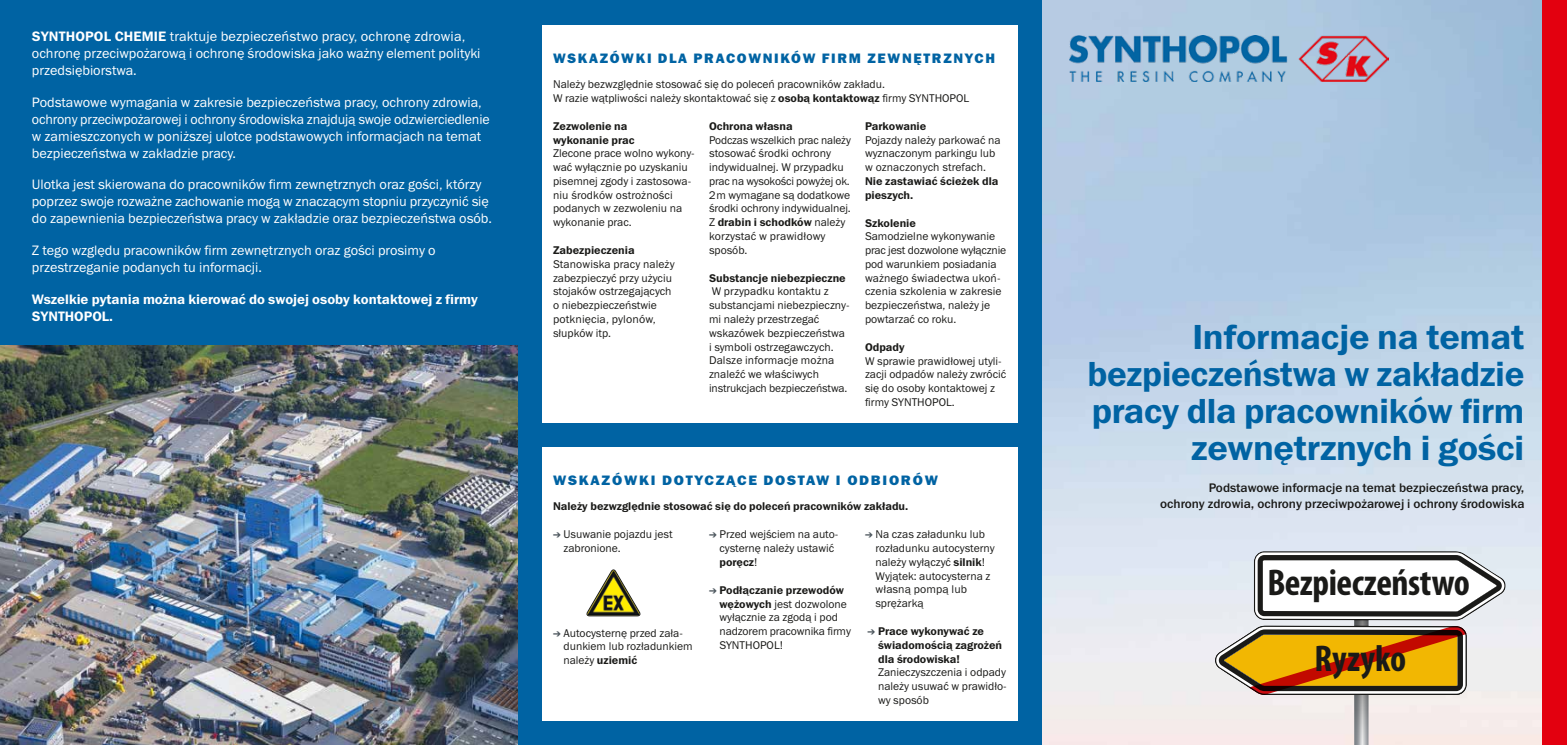
<style>
.page{position:relative;width:1567px;height:745px;background:#fff}
.page>*{position:absolute;margin:0;border:0;box-sizing:border-box;transform-origin:0 0}
.t1{font:700 condensed 37.38px "Myriad Pro";letter-spacing:-.015em;color:#1a1a18}
.t2{font:600 35px/36.9px "Franklin Gothic ITC";letter-spacing:-.01em;color:#0063a3;text-align:right}
.t3{font:13.75px/16.9px "Franklin Gothic ITC";color:#fff}
.t4{font:600 13.75px/16.9px "Franklin Gothic ITC";color:#fff}
.t5{font:800 13.75px "Franklin Gothic ITC";letter-spacing:.12em;color:#0063a3}
.t6{font:800 13.75px "Franklin Gothic ITC";letter-spacing:.12em;color:#0063a3;scale:1.04 1}
.t7{font:500 12.5px/16.2px "Franklin Gothic ITC";color:#1a1a18;text-align:right}
.t8{font:11.25px/13.8px "Franklin Gothic ITC";color:#1a1a18}
.t9{font:600 11.25px/13.8px "Franklin Gothic ITC";color:#1a1a18}
.s1{font-weight:600}
.s2{color:#49535a}
</style>
<div class="page">
<div style="left:517px;top:0;width:525px;height:744px;background:#0063a3"></div>
<img style="left:1042px;top:0;width:499px;height:744px">
<div style="left:1541px;top:0;width:25px;height:744px;background:#e3000f"></div>
<div style="left:0;top:0;width:517px;height:345px;background:#0063a3"></div>
<img style="left:0;top:345px;width:517px;height:399px">
<div style="left:542px;top:25px;width:475px;height:397px;background:#fff"></div>
<div style="left:542px;top:446px;width:475px;height:273px;background:#fff"></div>
<svg style="left:586px;top:569px;width:54px;height:46px"></svg>
<img style="left:1069px;top:35px;width:319px;height:46px">
<svg style="left:1214px;top:551px;width:291px;height:193px"></svg>
<p class="t3" style="left:32px;top:28px;width:450px"><span class="s1">SYNTHOPOL CHEMIE</span> traktuje bezpieczeństwo pracy, ochronę zdrowia, ochronę przeciwpożarową i ochronę środowiska jako ważny element polityki przedsiębiorstwa.</p>
<p class="t3" style="left:32px;top:94px;width:459px">Podstawowe wymagania w zakresie bezpieczeństwa pracy, ochrony zdrowia, ochrony przeciwpożarowej i ochrony środowiska znajdują swoje odzwierciedlenie w zamieszczonych w poniższej ulotce podstawowych informacjach na temat bezpieczeństwa w zakładzie pracy.</p>
<p class="t3" style="left:32px;top:176px;width:461px">Ulotka jest skierowana do pracowników firm zewnętrznych oraz gości, którzy poprzez swoje rozważne zachowanie mogą w znaczącym stopniu przyczynić się do zapewnienia bezpieczeństwa pracy w zakładzie oraz bezpieczeństwa osób.</p>
<p class="t3" style="left:32px;top:242px;width:405px">Z tego względu pracowników firm zewnętrznych oraz gości prosimy o przestrzeganie podanych tu informacji.</p>
<p class="t4" style="left:32px;top:291px;width:447px">Wszelkie pytania można kierować do swojej osoby kontaktowej z firmy<br>SYNTHOPOL.</p>
<p class="t5" style="left:553px;top:49px;width:443px">WSKAZÓWKI DLA PRACOWNIKÓW FIRM ZEWNĘTRZNYCH</p>
<p class="t8" style="left:553px;top:77px;width:417px">Należy bezwzględnie stosować się do poleceń pracowników zakładu.<br>W razie wątpliwości należy skontaktować się z <span class="s1">osobą kontaktowąz</span> firmy SYNTHOPOL</p>
<p class="t9" style="left:553px;top:119px;width:83px">Zezwolenie na wykonanie prac</p>
<p class="t8" style="left:553px;top:146px;width:143px">Zlecone prace wolno wykony&shy;wać wyłącznie po uzyskaniu pisemnej zgody i zastosowa&shy;niu środków ostrożności podanych w zezwoleniu na wykonanie prac.</p>
<p class="t9" style="left:553px;top:243px;width:83px">Zabezpieczenia</p>
<p class="t8" style="left:553px;top:257px;width:123px">Stanowiska pracy należy zabezpieczyć przy użyciu stojaków ostrzegających o niebezpieczeństwie potknięcia, pylonów, słupków itp.</p>
<p class="t9" style="left:709px;top:119px;width:85px">Ochrona własna</p>
<p class="t8" style="left:709px;top:133px;width:143px">Podczas wszelkich prac należy stosować środki ochrony indywidualnej. W przypadku prac na wysokości powyżej ok.<br>2m wymagane są dodatkowe środki ochrony indywidualnej.<br>Z <span class="s1">drabin i schodków</span> należy korzystać w prawidłowy sposób.</p>
<p class="t9" style="left:709px;top:271px;width:138px">Substancje niebezpieczne</p>
<p class="t8" style="left:709px;top:284px;width:142px">W przypadku kontaktu z substancjami niebezpieczny&shy;mi należy przestrzegać wskazówek bezpieczeństwa i symboli ostrzegawczych.<br>Dalsze informacje można znaleźć we właściwych instrukcjach bezpieczeństwa.</p>
<p class="t9" style="left:865px;top:119px;width:63px">Parkowanie</p>
<p class="t8" style="left:865px;top:133px;width:137px">Pojazdy należy parkować na wyznaczonym parkingu lub w oznaczonych strefach.</p>
<p class="t9" style="left:865px;top:174px;width:135px">Nie zastawiać ścieżek dla pieszych.</p>
<p class="t9" style="left:865px;top:216px;width:52px">Szkolenie</p>
<p class="t8" style="left:865px;top:229px;width:143px">Samodzielne wykonywanie prac jest dozwolone wyłącznie pod warunkiem posiadania ważnego świadectwa ukoń&shy;czenia szkolenia w zakresie bezpieczeństwa, należy je powtarzać co roku.</p>
<p class="t9" style="left:865px;top:340px;width:41px">Odpady</p>
<p class="t8" style="left:865px;top:354px;width:143px">W sprawie prawidłowej utyli&shy;zacji odpadów należy zwrócić się do osoby kontaktowej z firmy SYNTHOPOL.</p>
<p class="t6" style="left:553px;top:471px;width:371px">WSKAZÓWKI DOTYCZĄCE DOSTAW I ODBIORÓW</p>
<p class="t9" style="left:553px;top:499px;width:357px">Należy bezwzględnie stosować się do poleceń pracowników zakładu.</p>
<p class="t8" style="left:563px;top:527px;width:111px;text-indent:-10px"><span class="s2">➔</span> Usuwanie pojazdu jest zabronione.</p>
<p class="t8" style="left:719px;top:527px;width:120px;text-indent:-10px"><span class="s2">➔</span> Przed wejściem na auto&shy;cysternę należy ustawić <span class="s1">poręcz</span>!</p>
<p class="t8" style="left:719px;top:582px;width:133px;text-indent:-10px"><span class="s2">➔</span> <span class="s1">Podłączanie przewodów wężowych</span> jest dozwolone wyłącznie za zgodą i pod nadzorem pracownika firmy<br>SYNTHOPOL!</p>
<p class="t8" style="left:875px;top:527px;width:121px;text-indent:-10px"><span class="s2">➔</span> Na czas załadunku lub rozładunku autocysterny należy wyłączyć <span class="s1">silnik</span>!<br>Wyjątek: autocysterna z własną pompą lub sprężarką</p>
<p class="t9" style="left:878px;top:624px;width:126px;text-indent:-10px"><span class="s2">➔</span> Prace wykonywać ze świadomością zagrożeń dla środowiska!</p>
<p class="t8" style="left:878px;top:665px;width:130px;text-align:justify">Zanieczyszczenia i odpady należy usuwać w prawidło&shy;wy sposób</p>
<p class="t8" style="left:563px;top:625px;width:131px;text-indent:-10px"><span class="s2">➔</span> Autocysternę przed zała&shy;dunkiem lub rozładunkiem należy <span class="s1">uziemić</span></p>
<h2 class="t2" style="left:1087px;top:320px;width:438px">Informacje na temat bezpieczeństwa w zakładzie pracy dla pracowników firm zewnętrznych i gości</h2>
<p class="t7" style="left:1160px;top:479px;width:366px">Podstawowe informacje na temat bezpieczeństwa pracy,<br>ochrony zdrowia, ochrony przeciwpożarowej i ochrony środowiska</p>
<h1 class="t1" style="left:1267px;top:559px;width:204px">Bezpieczeństwo</h1>
<h1 class="t1" style="left:1314px;top:635px;width:93px">Ryzyko</h1>
</div>
